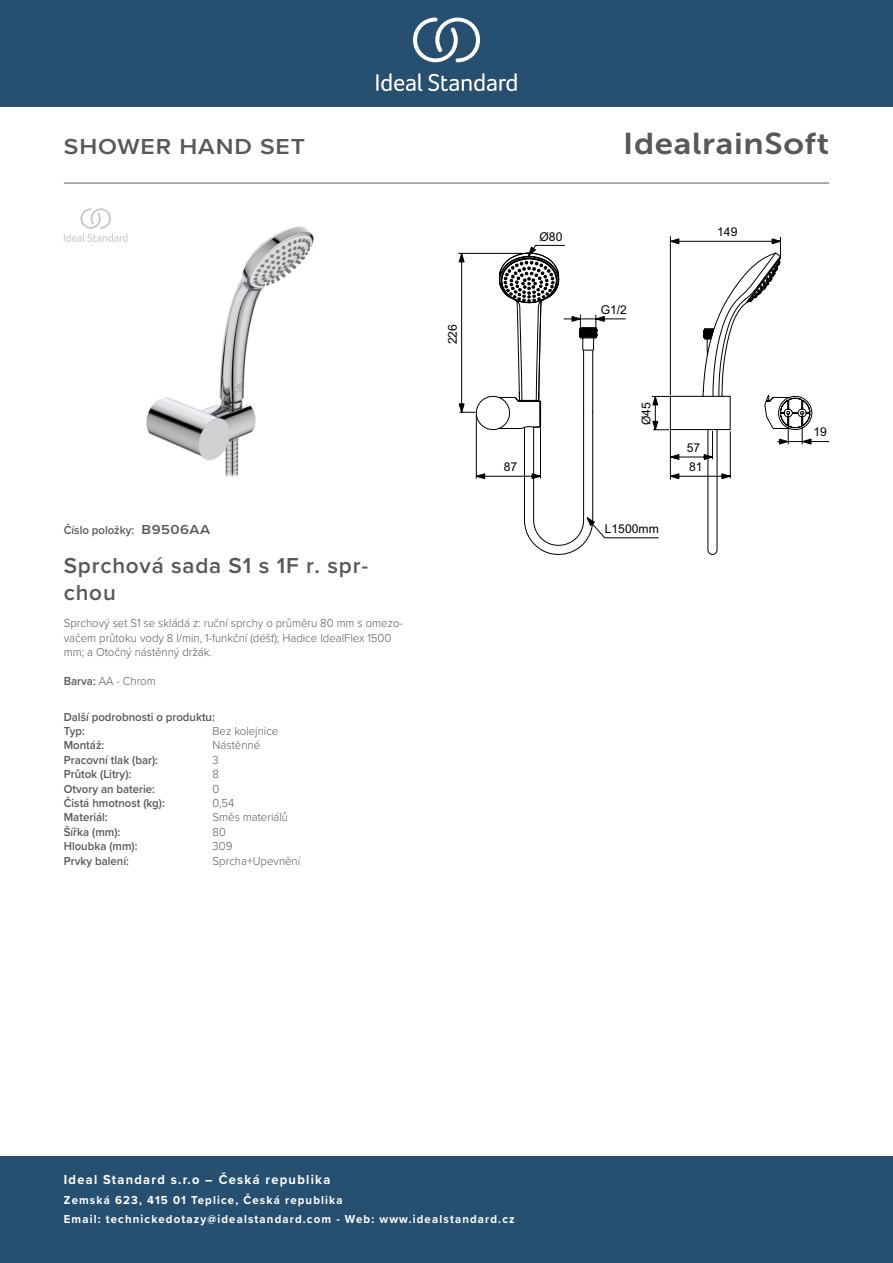
<style>
.page{position:relative;width:893px;height:1263px;background:#fff}
.page>*{position:absolute;margin:0;border:0;box-sizing:border-box;transform-origin:0 0}
._001_Produkttyp{font:30px "Museo Sans 700";letter-spacing:.02em;color:#58585a;scale:1.1 1}
.t1{font:600 22.5px/27px "Proxima Nova";letter-spacing:.035em;color:#58585a}
.t2{font:600 22.5px "Proxima Nova";letter-spacing:.035em;color:#58585a;scale:1.1 1}
.t3{font:700 13.5px "Proxima Nova";letter-spacing:.1em;color:#fff;scale:.95 1}
.t4{font:12.15px "Arial";color:#000}
.Packaging_Elements{font:300 12px/14.4px "Proxima Nova";color:#58585a;scale:.95 1}
.t5{font:700 12px/19.5px "Proxima Nova";letter-spacing:.1em;color:#fff;scale:.95 1}
.Net_Weight__kg{font:600 12px "Proxima Nova";color:#58585a;scale:.95 1}
.Operation_Pressure{font:600 12px "Proxima Nova";color:#58585a;scale:.95 1}
.Tap_Holes{font:600 12px "Proxima Nova";color:#58585a;scale:.95 1}
.Colour{font:300 12px "Proxima Nova";color:#58585a;scale:.95 1}
.Flow_Rate__litre{font:600 12px "Proxima Nova";color:#58585a;scale:.95 1}
.Material{font:300 12px "Proxima Nova";color:#58585a;scale:.95 1}
.Type{font:300 12px "Proxima Nova";color:#58585a;scale:.95 1}
.Depth__mm{font:600 12px "Proxima Nova";color:#58585a;scale:.95 1}
.Packaging_Elements-2{font:600 12px "Proxima Nova";color:#58585a;scale:.95 1}
.Width__mm{font:600 12px "Proxima Nova";color:#58585a;scale:.95 1}
.Material-2{font:600 12px "Proxima Nova";color:#58585a;scale:.95 1}
.Mounting{font:300 12px "Proxima Nova";color:#58585a;scale:.95 1}
.Mounting-2{font:600 12px "Proxima Nova";color:#58585a;scale:.95 1}
.Type-2{font:600 12px "Proxima Nova";color:#58585a;scale:.95 1}
.Net_Weight__kg-2{font:300 12px "Proxima Nova";color:#58585a;scale:.95 1}
.Depth__mm-2{font:300 12px "Proxima Nova";color:#58585a;scale:.95 1}
.Width__mm-2{font:300 12px "Proxima Nova";color:#58585a;scale:.95 1}
.Operation_Pressure-2{font:300 12px "Proxima Nova";color:#58585a;scale:.95 1}
.Flow_Rate__litre-2{font:300 12px "Proxima Nova";color:#58585a;scale:.95 1}
.Tap_Holes-2{font:300 12px "Proxima Nova";color:#58585a;scale:.95 1}
.s1{font-size:13.5px}
.s2{font-weight:600}
</style>
<div class="page">
<div style="left:0;top:1157px;width:893px;height:106px;background:#275070"></div>
<div style="left:0;top:0;width:893px;height:107px;background:#275070"></div>
<svg style="left:428px;top:73px;width:89px;height:18px"></svg>
<svg style="left:376px;top:73px;width:46px;height:18px"></svg>
<svg style="left:413px;top:18px;width:67px;height:44px"></svg>
<hr style="left:64px;top:183px;width:765px;height:1px;background:#58585a">
<img style="left:146px;top:226px;width:168px;height:251px">
<svg style="left:524px;top:480px;width:194px;height:75px"></svg>
<svg style="left:586px;top:517px;width:73px;height:21px"></svg>
<hr style="left:458px;top:253px;width:65px;height:1px;background:#000">
<svg style="left:459px;top:236px;width:370px;height:244px"></svg>
<svg style="left:64px;top:208px;width:64px;height:34px"></svg>
<p class="t2" style="left:64px;top:130px;width:221px">SHOWER HAND SET</p>
<p class="_001_Produkttyp" style="left:623px;top:127px;width:189px">IdealrainSoft</p>
<p class="t4" style="left:445px;top:344px;width:22px;rotate:-90deg">226</p>
<p class="Net_Weight__kg" style="left:64px;top:521px;width:155px">Číslo položky: <span class="s1">B9506AA</span></p>
<p class="t1" style="left:64px;top:552px;width:306px">Sprchová sada S1 s 1F r. spr&shy;chou</p>
<p class="Packaging_Elements" style="left:64px;top:615px;width:359px">Sprchový set S1 se skládá z: ruční sprchy o průměru 80 mm s omezo&shy;vačem průtoku vody 8 l/min, 1-funkční (déšť); Hadice IdealFlex 1500 mm; a Otočný nástěnný držák.</p>
<p class="Colour" style="left:64px;top:672px;width:98px"><span class="s2">Barva:</span> AA - Chrom</p>
<p class="Net_Weight__kg" style="left:64px;top:708px;width:161px">Další podrobnosti o produktu:</p>
<p class="Type-2" style="left:64px;top:722px;width:24px">Typ:</p>
<p class="Type" style="left:213px;top:722px;width:71px">Bez kolejnice</p>
<p class="Mounting-2" style="left:64px;top:736px;width:44px">Montáž:</p>
<p class="Mounting" style="left:213px;top:736px;width:52px">Nástěnné</p>
<p class="Operation_Pressure" style="left:64px;top:751px;width:101px">Pracovní tlak (bar):</p>
<p class="Operation_Pressure-2" style="left:213px;top:751px;width:8px">3</p>
<p class="Flow_Rate__litre" style="left:64px;top:765px;width:73px">Průtok (Litry):</p>
<p class="Flow_Rate__litre-2" style="left:213px;top:765px;width:8px">8</p>
<p class="Tap_Holes" style="left:64px;top:780px;width:98px">Otvory an baterie:</p>
<p class="Tap_Holes-2" style="left:213px;top:780px;width:9px">0</p>
<p class="Net_Weight__kg" style="left:64px;top:794px;width:108px">Čistá hmotnost (kg):</p>
<p class="Net_Weight__kg-2" style="left:213px;top:794px;width:24px">0,54</p>
<p class="Material-2" style="left:64px;top:808px;width:48px">Materiál:</p>
<p class="Material" style="left:213px;top:808px;width:81px">Směs materiálů</p>
<p class="Width__mm" style="left:64px;top:823px;width:61px">Šířka (mm):</p>
<p class="Width__mm-2" style="left:213px;top:823px;width:16px">80</p>
<p class="Depth__mm" style="left:64px;top:837px;width:79px">Hloubka (mm):</p>
<p class="Depth__mm-2" style="left:213px;top:837px;width:22px">309</p>
<p class="Packaging_Elements-2" style="left:64px;top:852px;width:70px">Prvky balení:</p>
<p class="Packaging_Elements" style="left:213px;top:853px;width:94px">Sprcha+Upevnění</p>
<p class="t4" style="left:539px;top:228px;width:24px">Ø80</p>
<p class="t4" style="left:504px;top:459px;width:15px">87</p>
<p class="t4" style="left:601px;top:301px;width:28px">G1/2</p>
<p class="t4" style="left:717px;top:224px;width:22px">149</p>
<p class="t4" style="left:638px;top:425px;width:24px;rotate:-90deg">Ø45</p>
<p class="t4" style="left:605px;top:521px;width:56px">L1500mm</p>
<p class="t4" style="left:687px;top:440px;width:15px">57</p>
<p class="t4" style="left:689px;top:459px;width:15px">81</p>
<p class="t4" style="left:813px;top:424px;width:15px">19</p>
<p class="t3" style="left:64px;top:1170px;width:282px">Ideal Standard s.r.o – Česká republika</p>
<p class="t5" style="left:64px;top:1190px;width:476px">Zemská 623, 415 01 Teplice, Česká republika<br>Email: technickedotazy@idealstandard.com - Web: www.idealstandard.cz</p>
</div>
